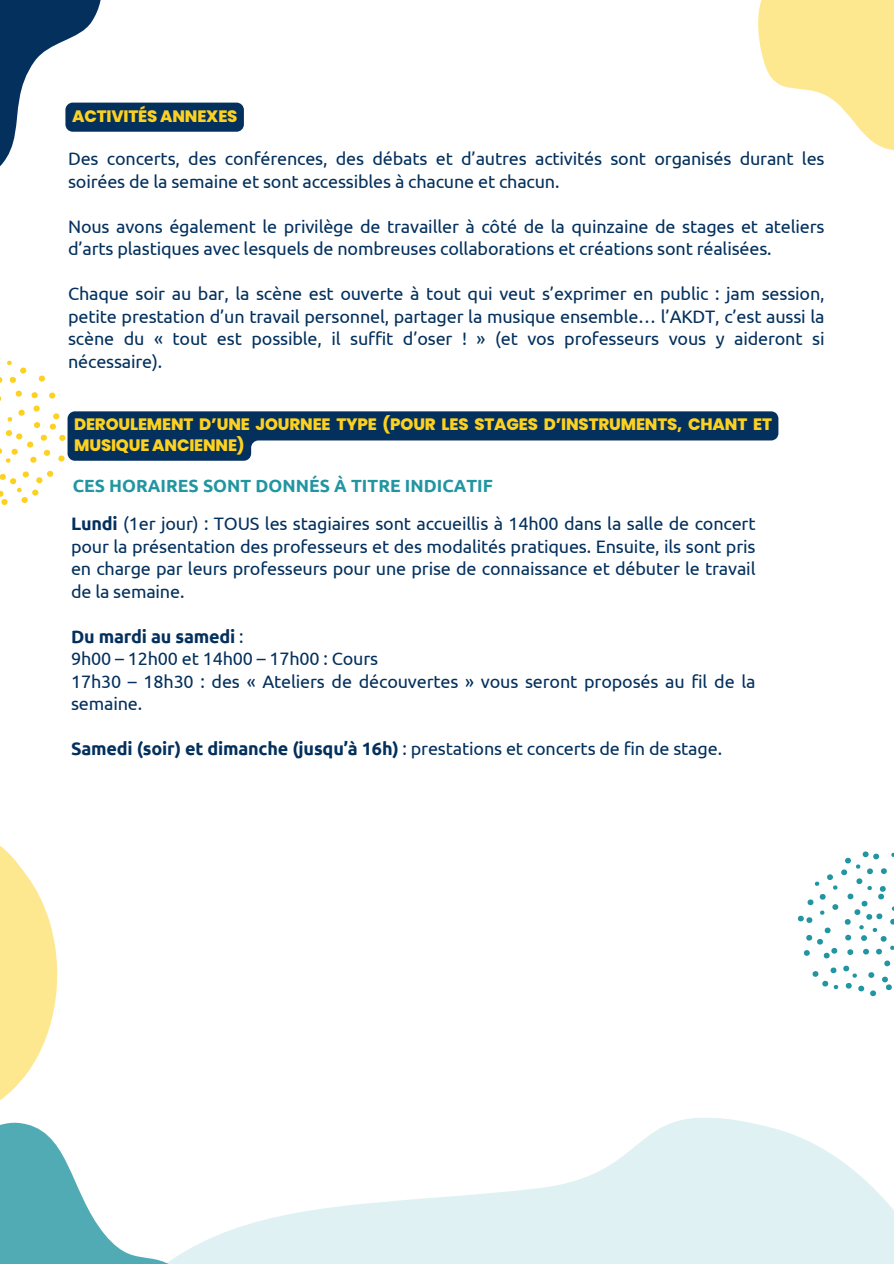
<style>
.page{position:relative;width:894px;height:1264px;background:#fff}
.page>*{position:absolute;margin:0;border:0;box-sizing:border-box;transform-origin:0 0}
.t1{font:18px/22.5px "Ubuntu";letter-spacing:-.01em;color:#03305d}
.t2{font:700 18px "Ubuntu";letter-spacing:-.01em;color:#03305d}
.t3{font:700 17.55px "Ubuntu";color:#2195a2}
.t4{font:800 16.5px/20.2px "Poppins";letter-spacing:-.01em;color:#fdd120}
.s1{font-weight:700}
.s2{font-weight:400}
</style>
<div class="page">
<svg style="left:0;top:0;width:162px;height:167px"></svg>
<svg style="left:758px;top:0;width:135px;height:150px"></svg>
<svg style="left:797px;top:851px;width:97px;height:145px"></svg>
<svg style="left:273px;top:1118px;width:620px;height:145px;fill:#dff1f3"></svg>
<svg style="left:0;top:1186px;width:273px;height:77px"></svg>
<svg style="left:0;top:846px;width:78px;height:340px"></svg>
<div style="left:65px;top:103px;width:179px;height:29px;background:#03305d;border-radius:7px"></div>
<svg style="left:0;top:360px;width:778px;height:145px"></svg>
<p class="t4" style="left:72px;top:106px;width:167px">ACTIVITÉS ANNEXES</p>
<p class="t1" style="left:68px;top:147px;width:757px">Des concerts, des conférences, des débats et d’autres activités sont organisés durant les soirées de la semaine et sont accessibles à chacune et chacun.</p>
<p class="t1" style="left:68px;top:215px;width:757px">Nous avons également le privilège de travailler à côté de la quinzaine de stages et ateliers d’arts plastiques avec lesquels de nombreuses collaborations et créations sont réalisées.</p>
<h1 class="t1" style="left:68px;top:282px;width:757px;text-align:justify">Chaque soir au bar, la scène est ouverte à tout qui veut s’exprimer en public : jam session, petite prestation d’un travail personnel, partager la musique ensemble… l’AKDT, c’est aussi la scène du « tout est possible, il suffit d’oser ! » (et vos professeurs vous y aideront si nécessaire).</h1>
<p class="t4" style="left:74px;top:414px;width:699px">DEROULEMENT D’UNE JOURNEE TYPE (POUR LES STAGES D’INSTRUMENTS, CHANT ET<br>MUSIQUE ANCIENNE)</p>
<p class="t3" style="left:73px;top:475px;width:421px">CES HORAIRES SONT DONNÉS À TITRE INDICATIF</p>
<p class="t1" style="left:71px;top:512px;width:685px;text-align:justify"><span class="s1">Lundi</span> (1er jour) : TOUS les stagiaires sont accueillis à 14h00 dans la salle de concert pour la présentation des professeurs et des modalités pratiques. Ensuite, ils sont pris en charge par leurs professeurs pour une prise de connaissance et débuter le travail de la semaine.</p>
<p class="t2" style="left:71px;top:626px;width:174px">Du mardi au samedi <span class="s2">:</span></p>
<h1 class="t1" style="left:71px;top:647px;width:308px">9h00 – 12h00 et 14h00 – 17h00 : Cours</h1>
<h1 class="t1" style="left:71px;top:670px;width:685px">17h30 – 18h30 : des « Ateliers de découvertes » vous seront proposés au fil de la semaine.</h1>
<p class="t1" style="left:71px;top:737px;width:652px"><span class="s1">Samedi (soir) et dimanche (jusqu’à 16h)</span> : prestations et concerts de fin de stage.</p>
</div>
